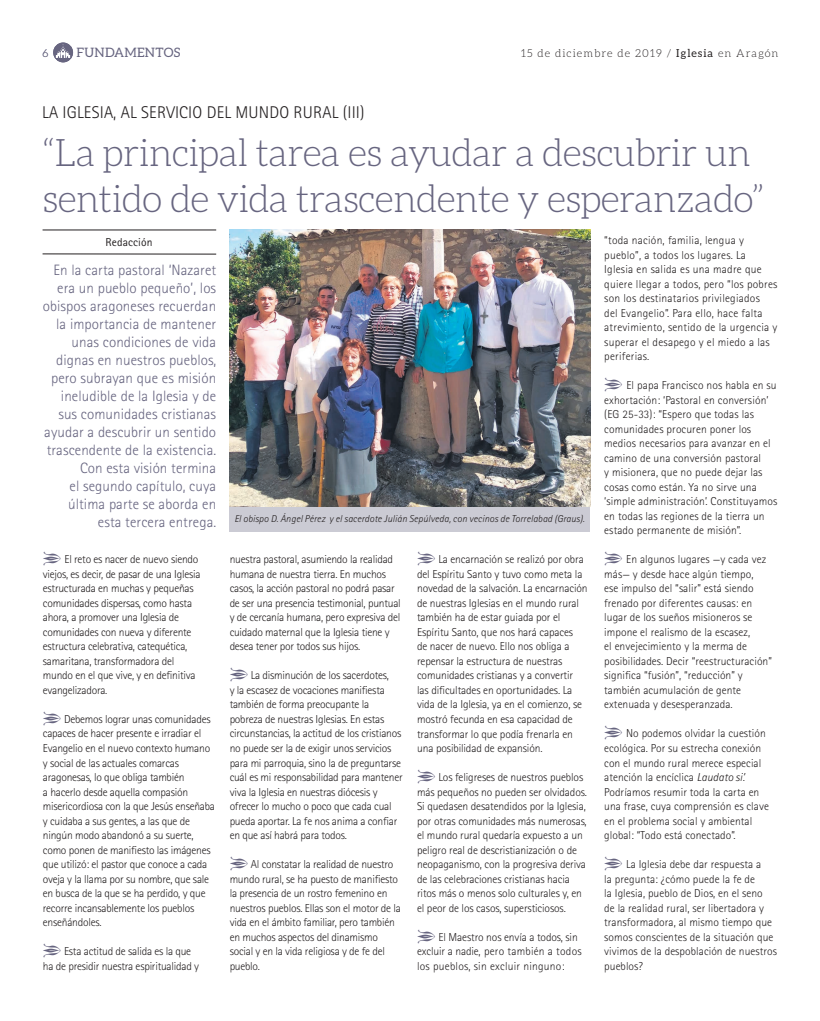
<style>
.page{position:relative;width:820px;height:1021px;background:#fff}
.page>*{position:absolute;margin:0;border:0;box-sizing:border-box;transform-origin:0 0}
.t1{font:300 38px/46px "Aleo";letter-spacing:-.02em;color:#676580}
.t2{font:300 17px "Rotis Sans Serif";letter-spacing:.01em;color:#231f20}
.t3{font:300 15px/18px "Rotis Sans Serif";letter-spacing:.005em;color:#676580;text-align:right}
.t4{font:13px "Aleo";letter-spacing:.02em;color:#676580}
.t5{font:300 11.5px/14.5px "Rotis Sans Serif";letter-spacing:-.01em;color:#231f20}
.t6{font:300 11.5px/14.5px "Rotis Sans Serif";letter-spacing:.02em;color:#231f20}
.t7{font:300 11.5px/14.5px "Rotis Sans Serif";letter-spacing:.01em;color:#231f20}
.t8{font:11.5px "Rotis Sans Serif";letter-spacing:.01em;color:#231f20}
.t9{font:300 11px "Aleo";letter-spacing:.1em;color:#231f20}
.t10{font:300 11px "Aleo";color:#676580}
.t11{font:italic 300 10px "Rotis Sans Serif";letter-spacing:.01em;color:#231f20}
.s1{font-weight:400}
.s2{font-style:italic}
</style>
<div class="page">
<svg style="left:53px;top:43px;width:20px;height:19px"></svg>
<div style="left:230px;top:507px;width:360px;height:24px;background:#cbcbd4"></div>
<img style="left:230px;top:230px;width:360px;height:277px">
<hr style="left:43px;top:230px;width:173px;height:1px;background:#231f20">
<hr style="left:43px;top:254px;width:173px;height:1px;background:#231f20">
<p class="t10" style="left:43px;top:48px;width:7px">6</p>
<p class="t4" style="left:77px;top:45px;width:105px">FUNDAMENTOS</p>
<p class="t9" style="left:521px;top:47px;width:259px">15 de diciembre de 2019 / <span class="s1">Iglesia</span> en Aragón</p>
<h2 class="t2" style="left:42px;top:102px;width:324px">LA IGLESIA, AL SERVICIO DEL MUNDO RURAL (III)</h2>
<h1 class="t1" style="left:42px;top:130px;width:723px">“La principal tarea es ayudar a descubrir un sentido de vida trascendente y esperanzado”</h1>
<p class="t8" style="left:106px;top:235px;width:48px">Redacción</p>
<p class="t3" style="left:43px;top:261px;width:175px">En la carta pastoral ‘Nazaret era un pueblo pequeño’, los obispos aragoneses recuerdan la importancia de mantener unas condiciones de vida dignas en nuestros pueblos, pero subrayan que es misión ineludible de la Iglesia y de sus comunidades cristianas ayudar a descubrir un sentido trascendente de la existencia.<br>Con esta visión termina<br>el segundo capítulo, cuya última parte se aborda en esta tercera entrega.</p>
<p class="t5" style="left:43px;top:552px;width:159px;text-indent:22px">El reto es nacer de nuevo siendo viejos, es decir, de pasar de una Iglesia estructurada en muchas y pequeñas comunidades dispersas, como hasta ahora, a promover una Iglesia de comunidades con nueva y diferente estructura celebrativa, catequética, samaritana, transformadora del mundo en el que vive, y en definitiva evangelizadora.</p>
<p class="t5" style="left:43px;top:711px;width:173px;text-indent:21px">Debemos lograr unas comunidades capaces de hacer presente e irradiar el Evangelio en el nuevo contexto humano y social de las actuales comarcas aragonesas, lo que obliga también<br>a hacerlo desde aquella compasión misericordiosa con la que Jesús enseñaba y cuidaba a sus gentes, a las que de ningún modo abandonó a su suerte, como ponen de manifiesto las imágenes que utilizó: el pastor que conoce a cada oveja y la llama por su nombre, que sale en busca de la que se ha perdido, y que recorre incansablemente los pueblos enseñándoles.</p>
<p class="t5" style="left:43px;top:943px;width:158px;text-indent:21px">Esta actitud de salida es la que ha de presidir nuestra espiritualidad y</p>
<p class="t11" style="left:234px;top:512px;width:351px">El obispo D. Ángel Pérez y el sacerdote Julián Sepúlveda, con vecinos de Torrelabad (Graus).</p>
<p class="t5" style="left:229px;top:552px;width:172px">nuestra pastoral, asumiendo la realidad humana de nuestra tierra. En muchos casos, la acción pastoral no podrá pasar de ser una presencia testimonial, puntual y de cercanía humana, pero expresiva del cuidado maternal que la Iglesia tiene y desea tener por todos sus hijos.</p>
<p class="t5" style="left:229px;top:668px;width:174px;text-indent:21px">La disminución de los sacerdotes,<br>y la escasez de vocaciones manifiesta también de forma preocupante la pobreza de nuestras Iglesias. En estas circunstancias, la actitud de los cristianos no puede ser la de exigir unos servicios para mi parroquia, sino la de preguntarse cuál es mi responsabilidad para mantener viva la Iglesia en nuestras diócesis y ofrecer lo mucho o poco que cada cual pueda aportar. La fe nos anima a confiar en que así habrá para todos.</p>
<p class="t5" style="left:229px;top:856px;width:173px;text-indent:21px">Al constatar la realidad de nuestro mundo rural, se ha puesto de manifiesto la presencia de un rostro femenino en nuestros pueblos. Ellas son el motor de la vida en el ámbito familiar, pero también en muchos aspectos del dinamismo social y en la vida religiosa y de fe del pueblo.</p>
<p class="t5" style="left:417px;top:552px;width:172px;text-indent:21px">La encarnación se realizó por obra del Espíritu Santo y tuvo como meta la novedad de la salvación. La encarnación de nuestras Iglesias en el mundo rural también ha de estar guiada por el Espíritu Santo, que nos hará capaces<br>de nacer de nuevo. Ello nos obliga a repensar la estructura de nuestras comunidades cristianas y a convertir las dificultades en oportunidades. La vida de la Iglesia, ya en el comienzo, se mostró fecunda en esa capacidad de transformar lo que podía frenarla en una posibilidad de expansión.</p>
<p class="t5" style="left:417px;top:769px;width:171px;text-indent:21px">Los feligreses de nuestros pueblos más pequeños no pueden ser olvidados.<br>Si quedasen desatendidos por la Iglesia, por otras comunidades más numerosas, el mundo rural quedaría expuesto a un peligro real de descristianización o de neopaganismo, con la progresiva deriva de las celebraciones cristianas hacia ritos más o menos solo culturales y, en el peor de los casos, supersticiosos.</p>
<p class="t6" style="left:417px;top:929px;width:166px;text-indent:21px">El Maestro nos envía a todos, sin excluir a nadie, pero también a todos los pueblos, sin excluir ninguno:</p>
<p class="t6" style="left:604px;top:233px;width:175px">“toda nación, familia, lengua y pueblo”, a todos los lugares. La Iglesia en salida es una madre que quiere llegar a todos, pero “los pobres son los destinatarios privilegiados<br>del Evangelio”. Para ello, hace falta atrevimiento, sentido de la urgencia y superar el desapego y el miedo a las periferias.</p>
<p class="t7" style="left:604px;top:378px;width:174px;text-indent:22px">El papa Francisco nos habla en su exhortación: ‘Pastoral en conversión’ (EG 25-33): “Espero que todas las comunidades procuren poner los medios necesarios para avanzar en el camino de una conversión pastoral<br>y misionera, que no puede dejar las cosas como están. Ya no sirve una ‘simple administración’. Constituyamos en todas las regiones de la tierra un estado permanente de misión”.</p>
<p class="t5" style="left:604px;top:552px;width:169px;text-indent:22px">En algunos lugares —y cada vez más— y desde hace algún tiempo,<br>ese impulso del “salir” está siendo frenado por diferentes causas: en lugar de los sueños misioneros se impone el realismo de la escasez,<br>el envejecimiento y la merma de posibilidades. Decir “reestructuración” significa “fusión”, “reducción” y también acumulación de gente extenuada y desesperanzada.</p>
<p class="t5" style="left:604px;top:726px;width:166px;text-indent:22px">No podemos olvidar la cuestión ecológica. Por su estrecha conexión con el mundo rural merece especial atención la encíclica <span class="s2">Laudato si’.<br></span>Podríamos resumir toda la carta en una frase, cuya comprensión es clave en el problema social y ambiental global: “Todo está conectado”.</p>
<p class="t5" style="left:604px;top:856px;width:174px;text-indent:22px">La Iglesia debe dar respuesta a<br>la pregunta: ¿cómo puede la fe de<br>la Iglesia, pueblo de Dios, en el seno<br>de la realidad rural, ser libertadora y transformadora, al mismo tiempo que somos conscientes de la situación que vivimos de la despoblación de nuestros pueblos?</p>
</div>
